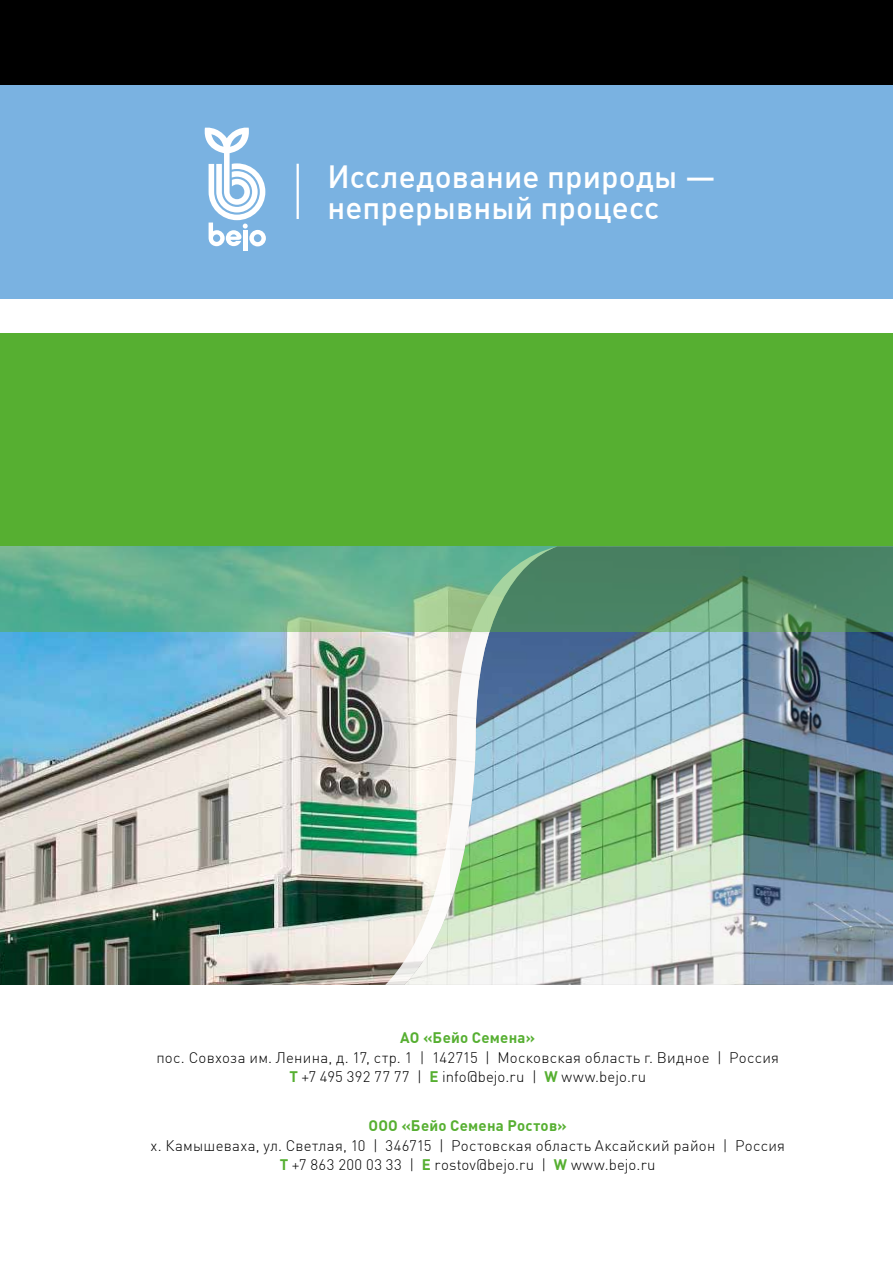
<style>
.page{position:relative;width:893px;height:1263px;background:#fff}
.page>*{position:absolute;margin:0;border:0;box-sizing:border-box;transform-origin:0 0}
.t1{font:500 31.5px/31.5px "DIN Offc Pro";letter-spacing:.005em;color:#fff}
.t2{font:300 15px/19.5px "DIN Offc Pro";letter-spacing:.02em;color:#000;text-align:center}
.t3{font:700 15px "DIN Offc Pro";letter-spacing:.015em;color:#56af31}
.s1{font-weight:700;color:#56af31}
</style>
<div class="page">
<img style="left:0;top:631px;width:385px;height:354px">
<img style="left:557px;top:631px;width:336px;height:354px">
<svg style="left:385px;top:631px;width:172px;height:354px"></svg>
<div style="left:0;top:0;width:893px;height:85px;background:#000"></div>
<div style="left:0;top:333px;width:893px;height:213px;background:#56af31"></div>
<div style="left:0;top:85px;width:893px;height:214px;background:#7ab2e1"></div>
<svg style="left:0;top:546px;width:893px;height:85px;background:#5fa17f"></svg>
<hr style="left:297px;top:164px;width:2px;height:55px;background:#fff">
<div style="left:243px;top:230px;width:5px;height:21px;background:#fff"></div>
<svg style="left:205px;top:128px;width:61px;height:118px"></svg>
<h1 class="t1" style="left:327px;top:157px;width:390px">Исследование природы — непрерывный процесс</h1>
<p class="t3" style="left:400px;top:1025px;width:136px">АО «Бейо Семена»</p>
<p class="t2" style="left:156px;top:1046px;width:624px">пос. Совхоза им. Ленина, д. 17, стр. 1 | 142715 | Московская область г. Видное | Россия<br><span class="s1">T</span> +7 495 392 77 77 | <span class="s1">E</span> info@bejo.ru | <span class="s1">W</span> www.bejo.ru</p>
<p class="t3" style="left:369px;top:1113px;width:200px">ООО «Бейо Семена Ростов»</p>
<p class="t2" style="left:150px;top:1134px;width:636px">х. Камышеваха, ул. Светлая, 10 | 346715 | Ростовская область Аксайский район | Россия<br><span class="s1">T</span> +7 863 200 03 33 | <span class="s1">E</span> rostov@bejo.ru | <span class="s1">W</span> www.bejo.ru</p>
</div>
